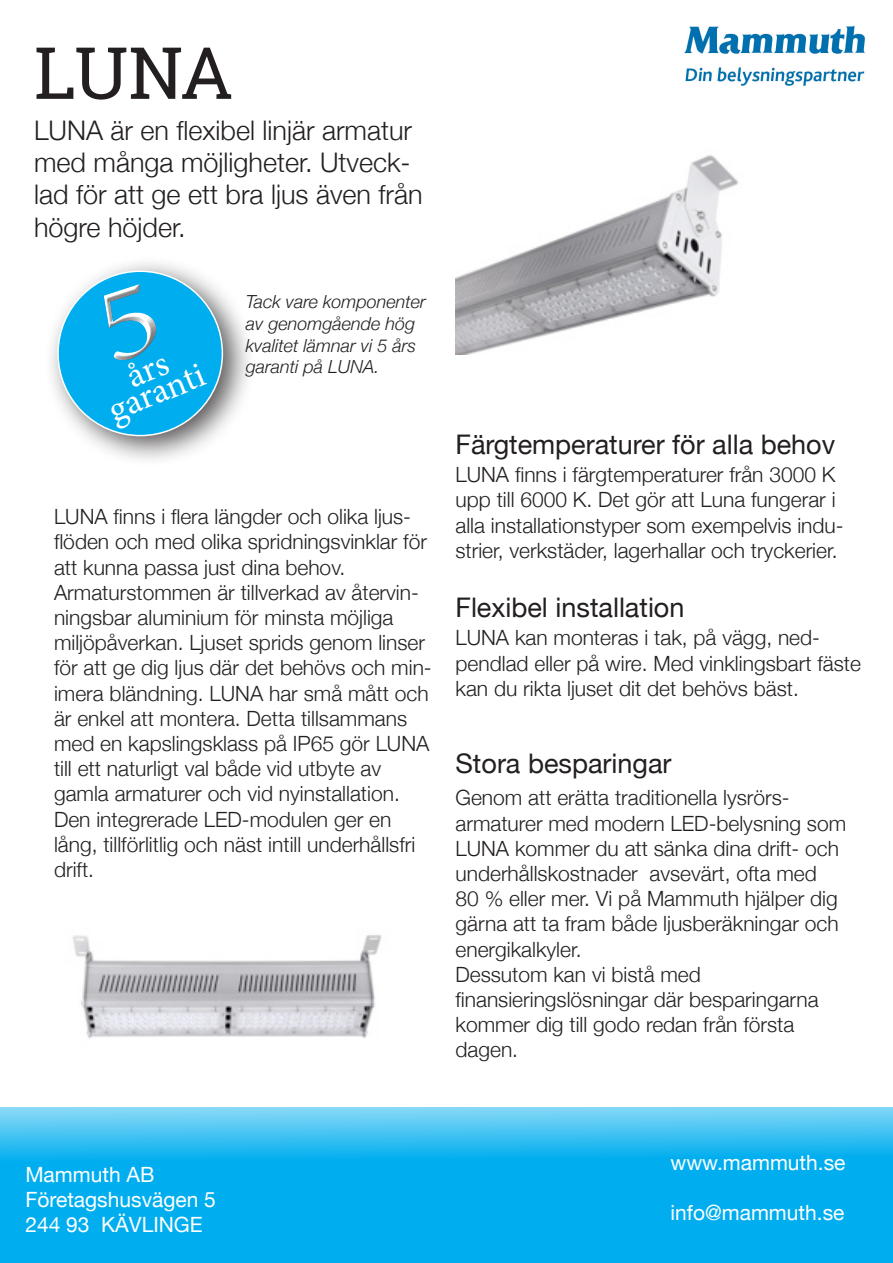
<style>
.page{position:relative;width:893px;height:1263px;background:#fff}
.page>*{position:absolute;margin:0;border:0;box-sizing:border-box;transform-origin:0 0}
.t1{font:72px "Roboto Slab";color:#231f20}
.t2{font:36px "Minion Pro";color:#fff}
.t3{font:300 27px/32.4px "Helvetica Neue";color:#231f20}
.t4{font:27px "Helvetica Neue";color:#231f20}
.t5{font:300 21px/25.2px "Helvetica Neue";color:#231f20}
.t6{font:21px "Helvetica Neue";color:#fff}
.t7{font:italic 300 18px/21.6px "Helvetica Neue";color:#231f20}
</style>
<div class="page">
<img style="left:455px;top:155px;width:283px;height:199px">
<svg style="left:0;top:1107px;width:893px;height:156px;background:#17b5f0"></svg>
<img style="left:685px;top:25px;width:180px;height:61px">
<div style="left:44px;top:255px;width:212px;height:213px;background:#231f20;opacity:.75"></div>
<div style="left:58px;top:271px;width:164px;height:165px;background:#00aeef;border-radius:50%"></div>
<img style="left:73px;top:935px;width:309px;height:103px">
<svg style="left:80px;top:268px;width:99px;height:93px"></svg>
<p class="t1" style="left:34px;top:23px;width:200px">LUNA</p>
<p class="t3" style="left:34px;top:112px;width:390px">LUNA är en flexibel linjär armatur med många möjligheter. Utveck&shy;lad för att ge ett bra ljus även från högre höjder.</p>
<p class="t2" style="left:101px;top:388px;width:102px;rotate:-22deg">garanti</p>
<p class="t7" style="left:246px;top:290px;width:182px">Tack vare komponenter av genomgående hög kvalitet lämnar vi 5 års garanti på LUNA.</p>
<p class="t5" style="left:54px;top:503px;width:375px">LUNA finns i flera längder och olika ljus&shy;flöden och med olika spridningsvinklar för att kunna passa just dina behov.</p>
<p class="t5" style="left:54px;top:578px;width:379px">Armaturstommen är tillverkad av återvin&shy;ningsbar aluminium för minsta möjliga miljöpåverkan. Ljuset sprids genom linser för att ge dig ljus där det behövs och min&shy;imera bländning. LUNA har små mått och är enkel att montera. Detta tillsammans med en kapslingsklass på IP65 gör LUNA till ett naturligt val både vid utbyte av</p>
<p class="t5" style="left:54px;top:780px;width:363px">gamla armaturer och vid nyinstallation.<br>Den integrerade LED-modulen ger en lång, tillförlitlig och näst intill underhållsfri drift.</p>
<p class="t4" style="left:455px;top:424px;width:381px">Färgtemperaturer för alla behov</p>
<p class="t5" style="left:455px;top:461px;width:390px">LUNA finns i färgtemperaturer från 3000 K upp till 6000 K. Det gör att Luna fungerar i alla installationstyper som exempelvis indu&shy;strier, verkstäder, lagerhallar och tryckerier.</p>
<p class="t4" style="left:455px;top:588px;width:230px">Flexibel installation</p>
<p class="t5" style="left:455px;top:624px;width:366px">LUNA kan monteras i tak, på vägg, ned-</p>
<p class="t5" style="left:455px;top:649px;width:407px">pendlad eller på wire. Med vinklingsbart fäste kan du rikta ljuset dit det behövs bäst.</p>
<p class="t4" style="left:455px;top:743px;width:218px">Stora besparingar</p>
<p class="t5" style="left:455px;top:784px;width:336px">Genom att erätta traditionella lysrörs-</p>
<p class="t5" style="left:455px;top:809px;width:392px">armaturer med modern LED-belysning som LUNA kommer du att sänka dina drift- och underhållskostnader avsevärt, ofta med<br>80 % eller mer. Vi på Mammuth hjälper dig gärna att ta fram både ljusberäkningar och energikalkyler.</p>
<p class="t5" style="left:455px;top:960px;width:247px">Dessutom kan vi bistå med</p>
<p class="t5" style="left:455px;top:985px;width:365px">finansieringslösningar där besparingarna kommer dig till godo redan från första</p>
<p class="t5" style="left:455px;top:1036px;width:64px">dagen.</p>
<p class="t6" style="left:25px;top:1159px;width:131px">Mammuth AB</p>
<p class="t6" style="left:25px;top:1184px;width:192px">Företagshusvägen 5</p>
<p class="t6" style="left:25px;top:1209px;width:179px">244 93 KÄVLINGE</p>
<p class="t6" style="left:670px;top:1147px;width:177px">www.mammuth.se</p>
<p class="t6" style="left:670px;top:1197px;width:176px">info@mammuth.se</p>
</div>
